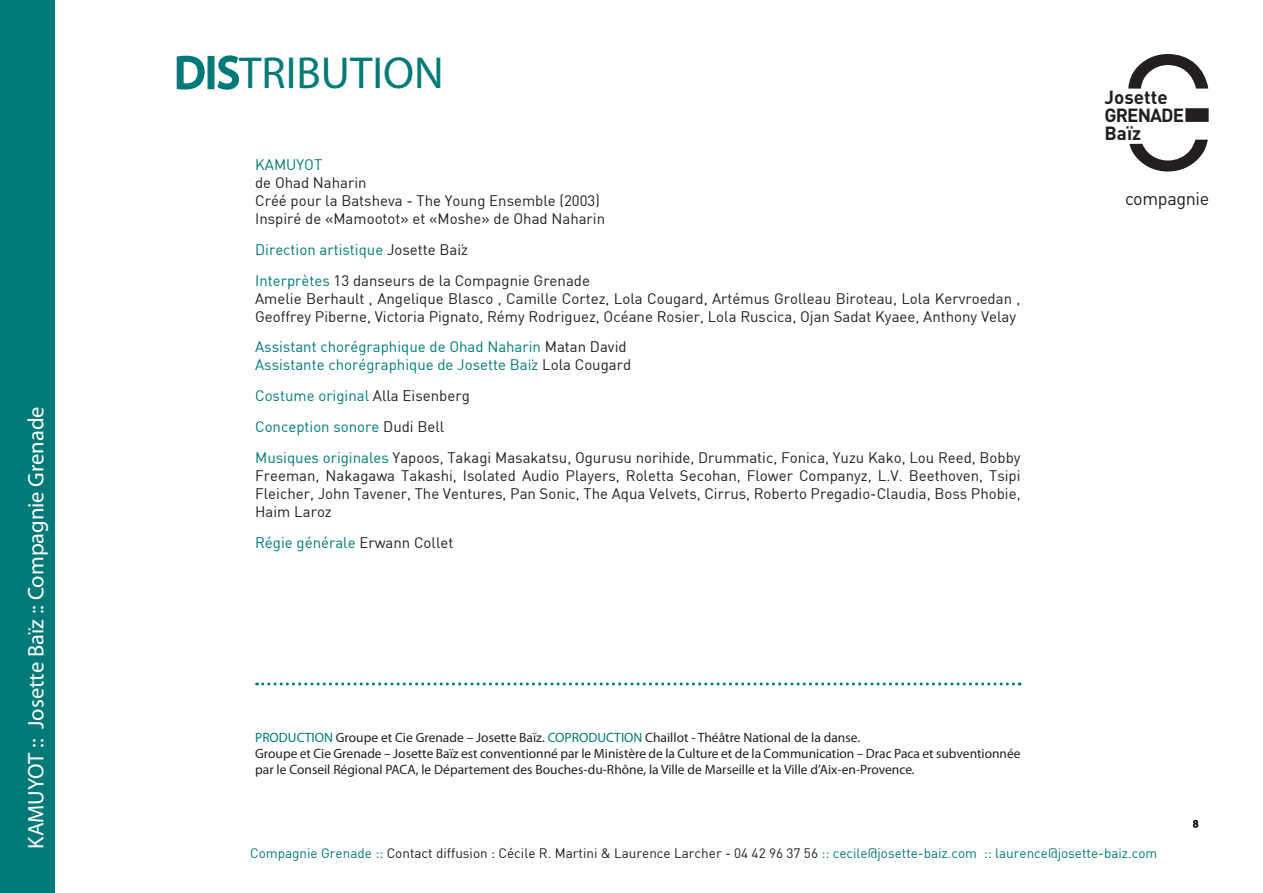
<style>
.page{position:relative;width:1263px;height:893px;background:#fff}
.page>*{position:absolute;margin:0;border:0;box-sizing:border-box;transform-origin:0 0}
.t1{font:45px "Myriad Pro";color:#007a78}
.t2{font:22.5px "Myriad Pro";color:#fff}
.t3{font:700 18.9px/17.9px "DIN";color:#231f20}
.t4{font:18px "DIN";letter-spacing:-.02em;color:#231f20}
.t5{font:15px/18px "DIN";color:#231f20}
.t6{font:15px/18px "DIN";color:#007a78}
.t7{font:13.5px/16.2px "Myriad Pro";color:#231f20}
.t8{font:13.5px "DIN";color:#007a78}
.s1{color:#007a78}
.s2{color:#231f20}
</style>
<div class="page">
<div style="left:0;top:0;width:54px;height:893px;background:#007a78"></div>
<svg style="left:1129px;top:140px;width:79px;height:32px"></svg>
<svg style="left:1185px;top:108px;width:24px;height:14px"></svg>
<svg style="left:1128px;top:54px;width:80px;height:35px"></svg>
<svg style="left:1192px;top:820px;width:6px;height:8px"></svg>
<svg style="left:257px;top:682px;width:763px;height:3px"></svg>
<svg style="left:176px;top:55px;width:29px;height:35px"></svg>
<div style="left:208px;top:56px;width:6px;height:33px;border:3px solid #007a78"></div>
<svg style="left:217px;top:55px;width:22px;height:35px"></svg>
<h2 class="t2" style="left:22px;top:849px;width:444px;rotate:-90deg">KAMUYOT :: Josette Baïz :: Compagnie Grenade</h2>
<h1 class="t1" style="left:175px;top:45px;width:270px">DISTRIBUTION</h1>
<p class="t6" style="left:255px;top:156px;width:69px">KAMUYOT</p>
<p class="t5" style="left:255px;top:174px;width:352px">de Ohad Naharin<br>Créé pour la Batsheva - The Young Ensemble (2003)<br>Inspiré de «Mamootot» et «Moshe» de Ohad Naharin</p>
<p class="t5" style="left:255px;top:234px;width:336px;line-height:30.8px"><span class="s1">Direction artistique</span> Josette Baïz<br><span class="s1">Interprètes</span> 13 danseurs de la Compagnie Grenade</p>
<p class="t5" style="left:255px;top:289px;width:767px">Amelie Berhault , Angelique Blasco , Camille Cortez, Lola Cougard, Artémus Grolleau Biroteau, Lola Kervroedan ,<br>Geoffrey Piberne, Victoria Pignato, Rémy Rodriguez, Océane Rosier, Lola Ruscica, Ojan Sadat Kyaee, Anthony Velay</p>
<p class="t6" style="left:255px;top:338px;width:378px">Assistant chorégraphique de Ohad Naharin <span class="s2">Matan David<br></span>Assistante chorégraphique de Josette Baïz <span class="s2">Lola Cougard</span></p>
<p class="t5" style="left:255px;top:380px;width:767px;line-height:30.8px"><span class="s1">Costume original</span> Alla Eisenberg<br><span class="s1">Conception sonore</span> Dudi Bell<br><span class="s1">Musiques originales</span> Yapoos, Takagi Masakatsu, Ogurusu norihide, Drummatic, Fonica, Yuzu Kako, Lou Reed, Bobby</p>
<p class="t5" style="left:255px;top:466px;width:767px;text-align:justify">Freeman, Nakagawa Takashi, Isolated Audio Players, Roletta Secohan, Flower Companyz, L.V. Beethoven, Tsipi Fleicher, John Tavener, The Ventures, Pan Sonic, The Aqua Velvets, Cirrus, Roberto Pregadio-Claudia, Boss Phobie, Haim Laroz</p>
<p class="t6" style="left:255px;top:533px;width:200px">Régie générale <span class="s2">Erwann Collet</span></p>
<p class="t7" style="left:255px;top:729px;width:767px"><span class="s1">PRODUCTION</span> Groupe et Cie Grenade – Josette Baïz. <span class="s1">COPRODUCTION</span> Chaillot - Théâtre National de la danse.<br>Groupe et Cie Grenade – Josette Baïz est conventionné par le Ministère de la Culture et de la Communication – Drac Paca et subventionnée par le Conseil Régional PACA, le Département des Bouches-du-Rhône, la Ville de Marseille et la Ville d’Aix-en-Provence.</p>
<p class="t3" style="left:1104px;top:88px;width:81px">Josette<br>GRENADE<br>Baïz</p>
<p class="t4" style="left:1125px;top:187px;width:86px">compagnie</p>
<p class="t8" style="left:250px;top:845px;width:909px">Compagnie Grenade :: <span class="s2">Contact diffusion : Cécile R. Martini &amp; Laurence Larcher - 04 42 96 37 56</span> :: cecile@josette-baiz.com :: laurence@josette-baiz.com</p>
</div>
